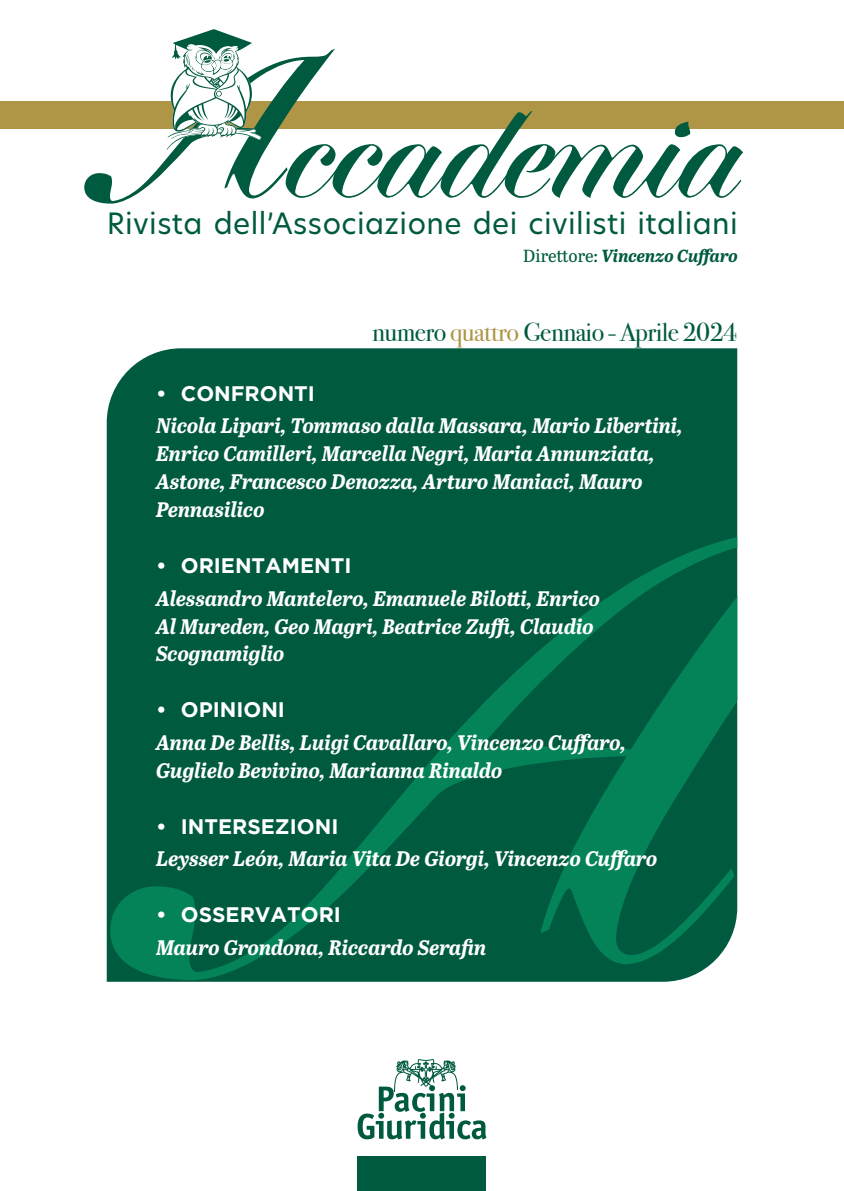
<style>
.page{position:relative;width:844px;height:1191px;background:#fff}
.page>*{position:absolute;margin:0;border:0;box-sizing:border-box;transform-origin:0 0}
.t1{font:600 108.33px "Dunhill Script";letter-spacing:-.005em;color:#005a40}
.t2{font:28.88px "New Hero";letter-spacing:.015em;color:#005a40}
.t3{font:26.25px "Bodoni Svty Two ITCTT";letter-spacing:-.02em;color:#005a40}
.Autori_cop{font:italic 700 21px/27.8px "Abril Titling";color:#fff}
.t4{font:700 21px "Gotham";color:#fff}
.t5{font:italic 700 17.5px "Abril Titling";color:#005a40}
.s1{font-size:184.97px}
.s2{font-weight:400;font-style:normal}
.s3{color:#af9546}
</style>
<div class="page">
<div style="left:0;top:101px;width:843px;height:27px;background:#af9546"></div>
<div style="left:107px;top:348px;width:630px;height:633px;background:#005a40"></div>
<svg style="left:110px;top:504px;width:627px;height:476px;background:#016044"></svg>
<div style="left:357px;top:1156px;width:129px;height:35px;background:#005a40"></div>
<img style="left:394px;top:1059px;width:63px;height:26px">
<svg style="left:357px;top:1085px;width:129px;height:54px"></svg>
<svg style="left:167px;top:29px;width:94px;height:121px"></svg>
<p class="t1" style="left:102px;top:83px;width:641px"><span class="s1">A</span>ccademia</p>
<p class="t2" style="left:107px;top:203px;width:632px">Rivista dell’Associazione dei civilisti italiani</p>
<p class="t5" style="left:523px;top:243px;width:216px"><span class="s2">Direttore:</span> Vincenzo Cuffaro</p>
<p class="t3" style="left:372px;top:310px;width:366px">numero <span class="s3">quattro</span> Gennaio - Aprile 2024</p>
<p class="t4" style="left:156px;top:381px;width:160px">• CONFRONTI</p>
<p class="Autori_cop" style="left:156px;top:411px;width:528px">Nicola Lipari, Tommaso dalla Massara, Mario Libertini, Enrico Camilleri, Marcella Negri, Maria Annunziata, Astone, Francesco Denozza, Arturo Maniaci, Mauro Pennasilico</p>
<p class="t4" style="left:156px;top:553px;width:197px">• ORIENTAMENTI</p>
<p class="Autori_cop" style="left:156px;top:583px;width:445px">Alessandro Mantelero, Emanuele Bilotti, Enrico<br>Al Mureden, Geo Magri, Beatrice Zuffi, Claudio<br>Scognamiglio</p>
<p class="t4" style="left:156px;top:697px;width:130px">• OPINIONI</p>
<p class="Autori_cop" style="left:156px;top:727px;width:471px">Anna De Bellis, Luigi Cavallaro, Vincenzo Cuffaro,<br>Guglielo Bevivino, Marianna Rinaldo</p>
<p class="t4" style="left:156px;top:814px;width:184px">• INTERSEZIONI</p>
<p class="Autori_cop" style="left:156px;top:844px;width:503px">Leysser León, Maria Vita De Giorgi, Vincenzo Cuffaro</p>
<p class="t4" style="left:156px;top:902px;width:186px">• OSSERVATORI</p>
<p class="Autori_cop" style="left:156px;top:932px;width:332px">Mauro Grondona, Riccardo Serafin</p>
</div>
